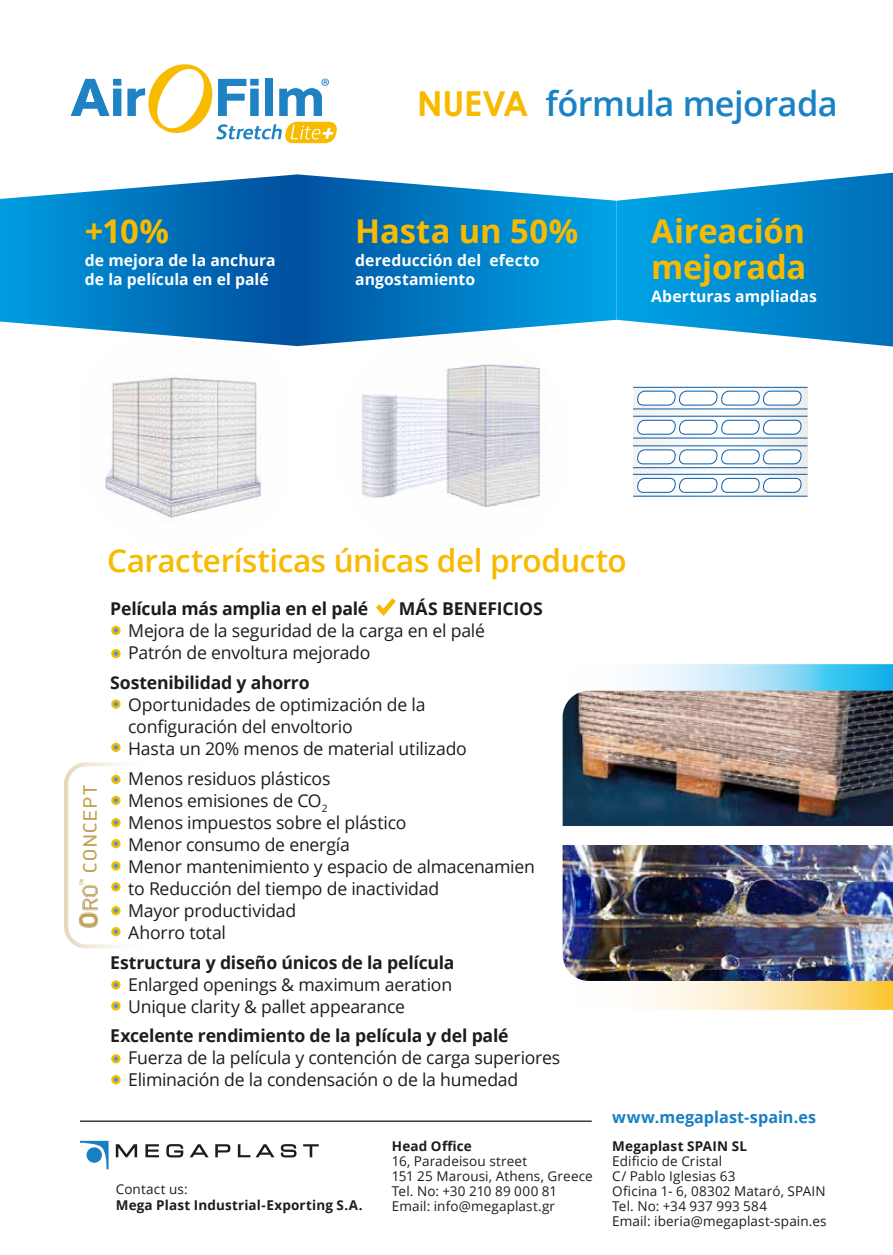
<style>
.page{position:relative;width:893px;height:1255px;background:#fff}
.page>*{position:absolute;margin:0;border:0;box-sizing:border-box;transform-origin:0 0}
.t1{font:600 34.35px "Open Sans";letter-spacing:-.015em;color:#1a82c5}
.t2{font:700 32.85px/36px "Open Sans";letter-spacing:-.005em;color:#f8ba00}
.t3{font:600 31.5px "Open Sans";letter-spacing:-.015em;color:#f8ba00}
.t4{font:19.5px "PF Din Display Pro";letter-spacing:.095em;color:#c19f50}
.t5{font:17.7px/22px "Open Sans";letter-spacing:-.015em;color:#1d1d1b}
.t6{font:700 17.7px "Open Sans";letter-spacing:-.015em;color:#1d1d1b}
.t7{font:700 16.2px "Open Sans";letter-spacing:.005em;color:#187fc3}
.t8{font:700 15.75px/18.9px "Open Sans";letter-spacing:.005em;color:#fff}
.t9{font:13.5px/15px "Open Sans";letter-spacing:.01em;color:#1d1d1b}
.t10{font:700 13.5px "Open Sans";letter-spacing:.01em;color:#1d1d1b}
.s1{font-family:"Century Gothic";font-weight:700;color:#f8ba00}
</style>
<div class="page">
<div style="left:64px;top:762px;width:427px;height:186px;border:4px solid #fff;border-radius:20px"></div>
<hr style="left:80px;top:1120px;width:512px;height:1px;background:#1d1d1b">
<svg style="left:71px;top:79px;width:50px;height:37px"></svg>
<svg style="left:128px;top:64px;width:209px;height:79px"></svg>
<img style="left:79px;top:879px;width:19px;height:49px">
<svg style="left:616px;top:173px;width:277px;height:173px;background:#279ad5"></svg>
<svg style="left:0;top:174px;width:297px;height:172px;background:#2084c5"></svg>
<svg style="left:297px;top:174px;width:319px;height:172px;background:#1c88c8"></svg>
<img style="left:334px;top:325px;width:237px;height:182px">
<img style="left:80px;top:340px;width:209px;height:181px">
<svg style="left:116px;top:1144px;width:21px;height:13px"></svg>
<svg style="left:145px;top:1144px;width:14px;height:13px"></svg>
<svg style="left:166px;top:1144px;width:17px;height:13px"></svg>
<svg style="left:190px;top:1144px;width:19px;height:13px"></svg>
<svg style="left:215px;top:1144px;width:15px;height:13px"></svg>
<svg style="left:238px;top:1144px;width:12px;height:13px"></svg>
<svg style="left:256px;top:1144px;width:18px;height:13px"></svg>
<svg style="left:281px;top:1144px;width:15px;height:13px"></svg>
<svg style="left:303px;top:1144px;width:16px;height:13px"></svg>
<svg style="left:80px;top:1140px;width:29px;height:29px"></svg>
<svg style="left:633px;top:388px;width:174px;height:108px"></svg>
<hr style="left:633px;top:408px;width:174px;height:1px;background:#095da9">
<hr style="left:633px;top:387px;width:174px;height:1px;background:#095da9">
<svg style="left:637px;top:390px;width:164px;height:16px"></svg>
<hr style="left:633px;top:437px;width:174px;height:1px;background:#095da9">
<hr style="left:633px;top:416px;width:174px;height:1px;background:#095da9">
<svg style="left:637px;top:419px;width:164px;height:16px"></svg>
<hr style="left:633px;top:467px;width:174px;height:1px;background:#095da9">
<hr style="left:633px;top:445px;width:174px;height:1px;background:#095da9">
<svg style="left:637px;top:449px;width:164px;height:15px"></svg>
<hr style="left:633px;top:496px;width:174px;height:1px;background:#095da9">
<hr style="left:633px;top:474px;width:174px;height:1px;background:#095da9">
<svg style="left:637px;top:477px;width:164px;height:16px"></svg>
<svg style="left:376px;top:598px;width:20px;height:17px"></svg>
<svg style="left:111px;top:625px;width:10px;height:10px"></svg>
<svg style="left:114px;top:628px;width:4px;height:4px"></svg>
<svg style="left:111px;top:649px;width:10px;height:9px"></svg>
<svg style="left:114px;top:651px;width:4px;height:4px"></svg>
<svg style="left:111px;top:699px;width:10px;height:9px"></svg>
<svg style="left:114px;top:702px;width:4px;height:4px"></svg>
<svg style="left:111px;top:742px;width:10px;height:10px"></svg>
<svg style="left:114px;top:745px;width:4px;height:4px"></svg>
<svg style="left:111px;top:774px;width:10px;height:10px"></svg>
<svg style="left:114px;top:777px;width:4px;height:4px"></svg>
<svg style="left:111px;top:795px;width:10px;height:10px"></svg>
<svg style="left:114px;top:798px;width:4px;height:4px"></svg>
<svg style="left:111px;top:818px;width:10px;height:9px"></svg>
<svg style="left:114px;top:820px;width:4px;height:4px"></svg>
<svg style="left:111px;top:839px;width:10px;height:9px"></svg>
<svg style="left:114px;top:841px;width:4px;height:4px"></svg>
<svg style="left:111px;top:861px;width:10px;height:9px"></svg>
<svg style="left:114px;top:863px;width:4px;height:5px"></svg>
<svg style="left:111px;top:882px;width:10px;height:9px"></svg>
<svg style="left:114px;top:884px;width:4px;height:4px"></svg>
<svg style="left:111px;top:906px;width:10px;height:9px"></svg>
<svg style="left:114px;top:908px;width:4px;height:4px"></svg>
<svg style="left:111px;top:927px;width:10px;height:9px"></svg>
<svg style="left:114px;top:929px;width:4px;height:4px"></svg>
<svg style="left:111px;top:980px;width:10px;height:9px"></svg>
<svg style="left:114px;top:982px;width:4px;height:5px"></svg>
<svg style="left:111px;top:1001px;width:10px;height:9px"></svg>
<svg style="left:114px;top:1003px;width:4px;height:5px"></svg>
<svg style="left:111px;top:1054px;width:10px;height:9px"></svg>
<svg style="left:114px;top:1056px;width:4px;height:4px"></svg>
<svg style="left:111px;top:1075px;width:10px;height:9px"></svg>
<svg style="left:114px;top:1077px;width:4px;height:4px"></svg>
<svg style="left:562px;top:664px;width:331px;height:151px"></svg>
<svg style="left:562px;top:815px;width:331px;height:194px"></svg>
<img style="left:563px;top:690px;width:330px;height:136px">
<img style="left:563px;top:844px;width:330px;height:136px">
<div style="left:562px;top:826px;width:331px;height:18px;background:#fff"></div>
<h2 class="t2" style="left:85px;top:212px;width:86px">+10%</h2>
<p class="t8" style="left:85px;top:250px;width:192px">de mejora de la anchura de la película en el palé</p>
<h1 class="t1" style="left:417px;top:80px;width:422px"><span class="s1">NUEVA</span> fórmula mejorada</h1>
<h2 class="t2" style="left:355px;top:212px;width:225px">Hasta un 50%</h2>
<p class="t8" style="left:355px;top:250px;width:186px">dereducción del efecto angostamiento</p>
<h2 class="t2" style="left:651px;top:212px;width:157px">Aireación mejorada</h2>
<p class="t8" style="left:651px;top:286px;width:167px">Aberturas ampliadas</p>
<p class="t4" style="left:79px;top:872px;width:89px;rotate:-90deg">CONCEPT</p>
<h3 class="t3" style="left:107px;top:538px;width:521px">Características únicas del producto</h3>
<p class="t6" style="left:110px;top:596px;width:260px">Película más amplia en el palé</p>
<p class="t6" style="left:399px;top:596px;width:145px">MÁS BENEFICIOS</p>
<p class="t5" style="left:128px;top:619px;width:358px">Mejora de la seguridad de la carga en el palé<br>Patrón de envoltura mejorado</p>
<p class="t6" style="left:110px;top:669px;width:201px">Sostenibilidad y ahorro</p>
<p class="t5" style="left:128px;top:693px;width:340px">Oportunidades de optimización de la configuración del envoltorio<br>Hasta un 20% menos de material utilizado</p>
<p class="t5" style="left:128px;top:766px;width:408px">Menos residuos plásticos<br>Menos emisiones de CO<sub>2<br></sub>Menos impuestos sobre el plástico<br>Menor consumo de energía<br>Menor mantenimiento y espacio de almacenamien to Reducción del tiempo de inactividad<br>Mayor productividad<br>Ahorro total</p>
<p class="t6" style="left:110px;top:949px;width:346px">Estructura y diseño únicos de la película</p>
<p class="t5" style="left:128px;top:972px;width:325px">Enlarged openings &amp; maximum aeration<br>Unique clarity &amp; pallet appearance</p>
<p class="t6" style="left:110px;top:1023px;width:400px">Excelente rendimiento de la película y del palé</p>
<p class="t5" style="left:128px;top:1046px;width:434px">Fuerza de la película y contención de carga superiores<br>Eliminación de la condensación o de la humedad</p>
<p class="t9" style="left:116px;top:1181px;width:73px">Contact us:</p>
<p class="t10" style="left:116px;top:1195px;width:248px">Mega Plast Industrial-Exporting S.A.</p>
<p class="t10" style="left:392px;top:1136px;width:81px">Head Office</p>
<p class="t9" style="left:392px;top:1153px;width:202px">16, Paradeisou street<br>151 25 Marousi, Athens, Greece<br>Tel. No: +30 210 89 000 81<br>Email: info@megaplast.gr</p>
<p class="t7" style="left:612px;top:1105px;width:205px">www.megaplast-spain.es</p>
<p class="t10" style="left:612px;top:1136px;width:136px">Μegaplast SPAIN SL</p>
<p class="t9" style="left:612px;top:1153px;width:216px">Edificio de Cristal<br>C/ Pablo Iglesias 63<br>Oficina 1- 6, 08302 Mataró, SPAIN<br>Tel. No: +34 937 993 584<br>Email: iberia@megaplast-spain.es</p>
</div>
